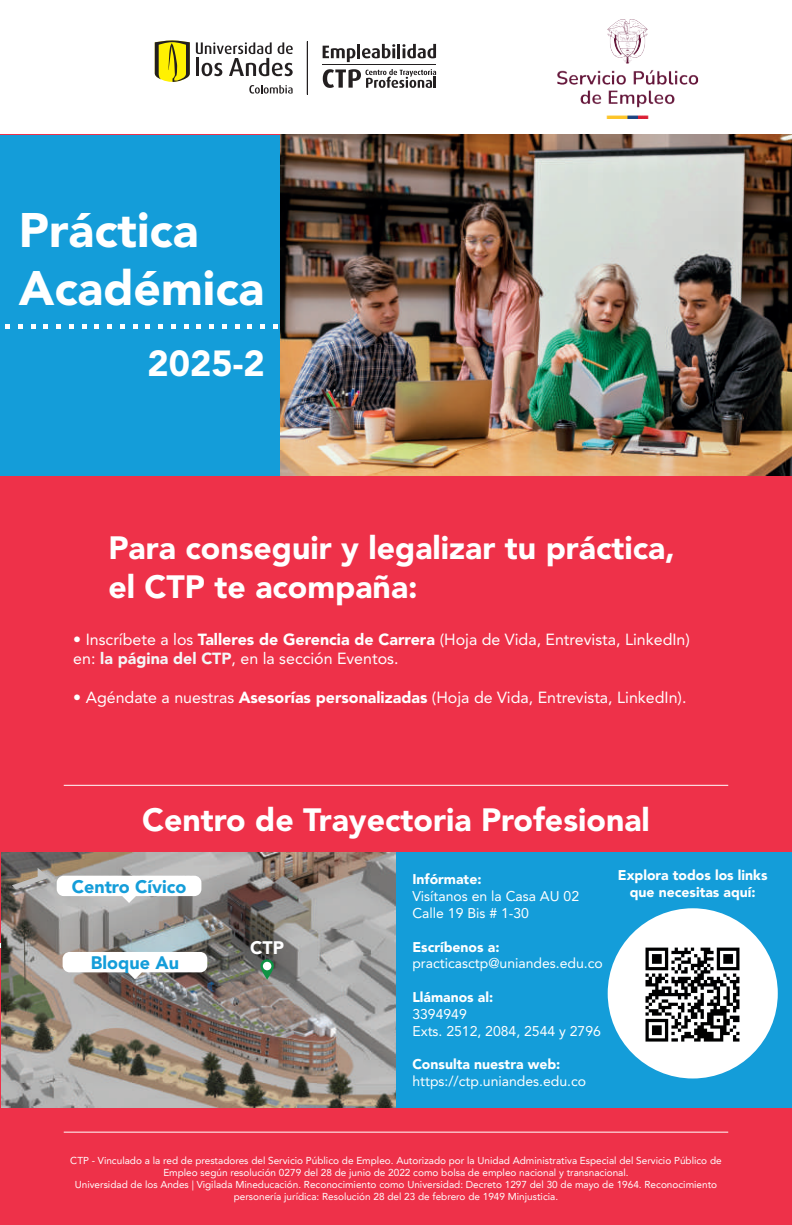
<style>
.page{position:relative;width:792px;height:1225px;background:#fff}
.page>*{position:absolute;margin:0;border:0;box-sizing:border-box;transform-origin:0 0}
.t1{font:900 48px/57.6px "Avenir LT Std";color:#fff}
.t2{font:900 36px "Avenir LT Std";color:#fff}
.t3{font:900 32px/38.4px "Avenir LT Std";color:#fff}
.t4{font:900 18px "Avenir LT Std";color:#149dd9}
.t5{font:900 18px "Avenir LT Std";color:#fff}
.t6{font:16px/19.2px "Avenir LT Std";color:#fff}
.t7{font:14px/16.8px "Avenir LT Std";color:#fff}
.t8{font:900 14px/16.8px "Avenir LT Std";color:#fff;text-align:center}
.t9{font:10px/12px "Avenir LT Std";color:#fff;text-align:center}
.s1{font-weight:900}
.s2{font-weight:900;color:#f4f6f7}
</style>
<div class="page">
<div style="left:0;top:135px;width:792px;height:1089px;background:#ee3149"></div>
<div style="left:0;top:135px;width:282px;height:340px;background:#149dd9"></div>
<svg style="left:155px;top:40px;width:35px;height:42px"></svg>
<svg style="left:196px;top:42px;width:97px;height:34px"></svg>
<svg style="left:249px;top:85px;width:44px;height:9px"></svg>
<hr style="left:307px;top:41px;width:1px;height:53px;background:#231f20">
<svg style="left:323px;top:46px;width:32px;height:16px"></svg>
<hr style="left:357px;top:44px;width:3px;height:14px;background:#231f20">
<svg style="left:362px;top:44px;width:33px;height:14px"></svg>
<hr style="left:397px;top:44px;width:3px;height:14px;background:#231f20">
<svg style="left:402px;top:44px;width:34px;height:14px"></svg>
<svg style="left:323px;top:69px;width:113px;height:19px"></svg>
<hr style="left:323px;top:65px;width:113px;height:1px;background:#231f20">
<hr style="left:64px;top:1131px;width:664px;height:1px;background:#fff">
<hr style="left:64px;top:784px;width:664px;height:1px;background:#fff">
<svg style="left:5px;top:324px;width:5px;height:4px"></svg>
<svg style="left:18px;top:324px;width:4px;height:4px"></svg>
<svg style="left:31px;top:324px;width:4px;height:4px"></svg>
<svg style="left:44px;top:324px;width:4px;height:4px"></svg>
<svg style="left:56px;top:324px;width:5px;height:4px"></svg>
<svg style="left:69px;top:324px;width:4px;height:4px"></svg>
<svg style="left:82px;top:324px;width:4px;height:4px"></svg>
<svg style="left:95px;top:324px;width:4px;height:4px"></svg>
<svg style="left:107px;top:324px;width:5px;height:4px"></svg>
<svg style="left:120px;top:324px;width:4px;height:4px"></svg>
<svg style="left:133px;top:324px;width:4px;height:4px"></svg>
<svg style="left:197px;top:324px;width:4px;height:4px"></svg>
<svg style="left:209px;top:324px;width:5px;height:4px"></svg>
<svg style="left:222px;top:324px;width:4px;height:4px"></svg>
<svg style="left:235px;top:324px;width:4px;height:4px"></svg>
<svg style="left:248px;top:324px;width:4px;height:4px"></svg>
<svg style="left:261px;top:324px;width:4px;height:4px"></svg>
<svg style="left:273px;top:324px;width:5px;height:4px"></svg>
<svg style="left:146px;top:324px;width:4px;height:4px"></svg>
<svg style="left:158px;top:324px;width:5px;height:4px"></svg>
<svg style="left:171px;top:324px;width:4px;height:4px"></svg>
<svg style="left:184px;top:324px;width:4px;height:4px"></svg>
<div style="left:396px;top:851px;width:396px;height:256px;background:#149dd9"></div>
<div style="left:608px;top:908px;width:170px;height:170px;background:#fff;border-radius:50%"></div>
<img style="left:2px;top:852px;width:394px;height:255px">
<svg style="left:260px;top:959px;width:14px;height:20px"></svg>
<div style="left:263px;top:961px;width:8px;height:9px;background:#fff;border-radius:50%"></div>
<svg style="left:12px;top:867px;width:38px;height:22px"></svg>
<div style="left:57px;top:875px;width:144px;height:20px;background:#fff;border-radius:7px"></div>
<svg style="left:122px;top:895px;width:14px;height:7px"></svg>
<div style="left:63px;top:951px;width:144px;height:21px;background:#fff;border-radius:7px"></div>
<svg style="left:128px;top:972px;width:14px;height:6px"></svg>
<img style="left:281px;top:135px;width:511px;height:341px">
<img style="left:557px;top:20px;width:142px;height:99px">
<img style="left:645px;top:947px;width:95px;height:95px">
<h1 class="t1" style="left:19px;top:201px;width:247px">Práctica<br>Académica</h1>
<h2 class="t2" style="left:148px;top:342px;width:119px">2025-2</h2>
<h3 class="t3" style="left:108px;top:528px;width:568px">Para conseguir y legalizar tu práctica, el CTP te acompaña:</h3>
<h3 class="t6" style="left:73px;top:630px;width:618px">• Inscríbete a los <span class="s1">Talleres de Gerencia de Carrera</span> (Hoja de Vida, Entrevista, LinkedIn) en: <span class="s2">la página del CTP</span>, en la sección Eventos.</h3>
<h3 class="t6" style="left:73px;top:687px;width:615px">• Agéndate a nuestras <span class="s1">Asesorías personalizadas</span> (Hoja de Vida, Entrevista, LinkedIn).</h3>
<h3 class="t3" style="left:142px;top:800px;width:509px">Centro de Trayectoria Profesional</h3>
<h3 class="t4" style="left:72px;top:875px;width:116px">Centro Cívico</h3>
<h3 class="t4" style="left:91px;top:951px;width:89px">Bloque Au</h3>
<h3 class="t5" style="left:250px;top:937px;width:35px">CTP</h3>
<h3 class="t8" style="left:412px;top:870px;width:71px">Infórmate:</h3>
<h3 class="t7" style="left:412px;top:887px;width:168px">Visítanos en la Casa AU 02<br>Calle 19 Bis # 1-30</h3>
<h3 class="t8" style="left:412px;top:937px;width:89px">Escríbenos a:</h3>
<h3 class="t7" style="left:412px;top:954px;width:192px">practicasctp@uniandes.edu.co</h3>
<h3 class="t8" style="left:412px;top:988px;width:82px">Llámanos al:</h3>
<h3 class="t7" style="left:412px;top:1005px;width:190px">3394949<br>Exts. 2512, 2084, 2544 y 2796</h3>
<h3 class="t8" style="left:412px;top:1055px;width:149px">Consulta nuestra web:</h3>
<h3 class="t7" style="left:412px;top:1072px;width:175px">https://ctp.uniandes.edu.co</h3>
<h3 class="t8" style="left:618px;top:866px;width:151px">Explora todos los links que necesitas aquí:</h3>
<p class="t9" style="left:70px;top:1154px;width:653px">CTP - Vinculado a la red de prestadores del Servicio Público de Empleo. Autorizado por la Unidad Administrativa Especial del Servicio Público de Empleo según resolución 0279 del 28 de junio de 2022 como bolsa de empleo nacional y transnacional.<br>Universidad de los Andes | Vigilada Mineducación. Reconocimiento como Universidad: Decreto 1297 del 30 de mayo de 1964. Reconocimiento personería jurídica: Resolución 28 del 23 de febrero de 1949 Minjusticia.</p>
</div>
